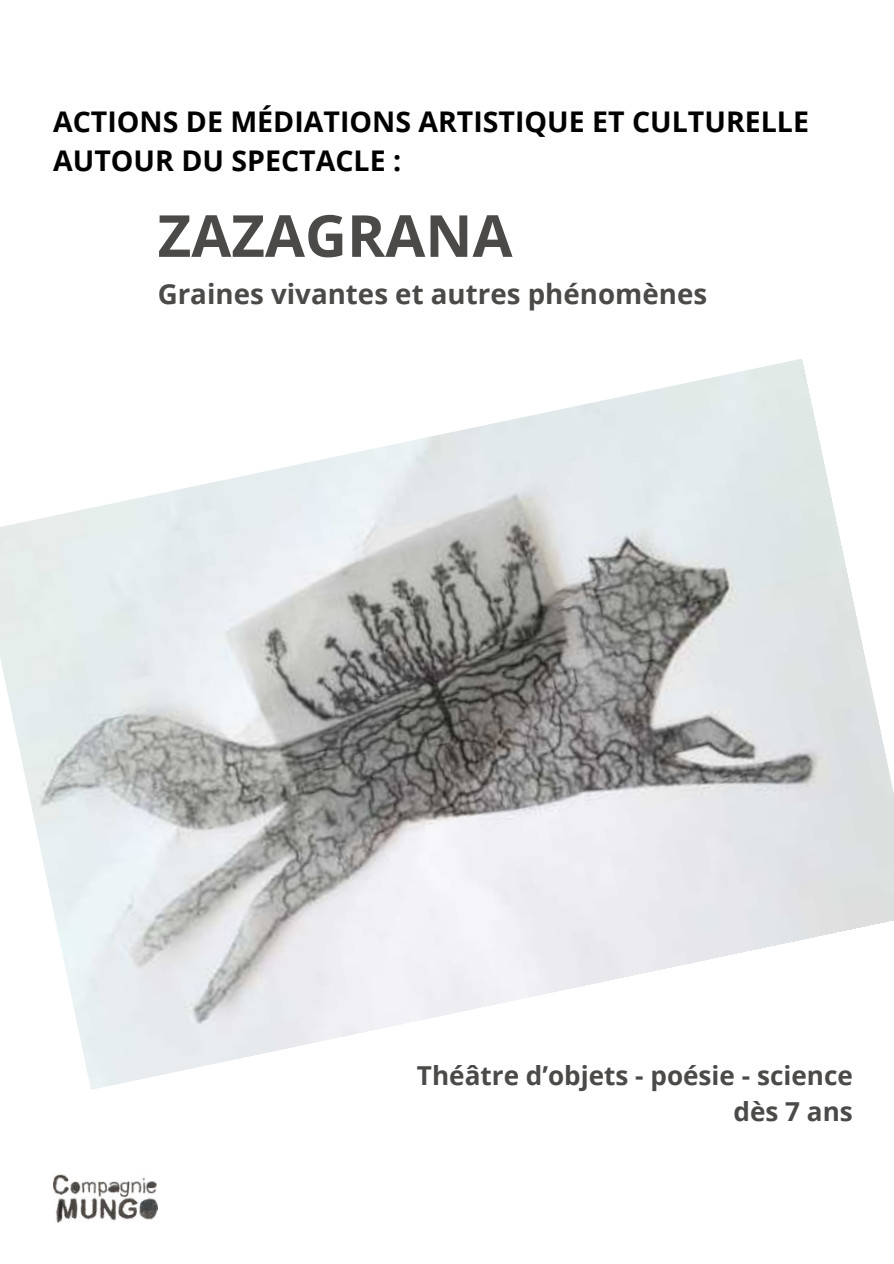
<style>
.page{position:relative;width:894px;height:1264px;background:#fff}
.page>*{position:absolute;margin:0;border:0;box-sizing:border-box;transform-origin:0 0}
.t1{font:700 58.05px "Open Sans";color:#4c4a48}
.t2{font:700 28.5px/39.3px "Open Sans";color:#000}
.t3{font:700 27.75px "Open Sans";color:#4c4a48}
.t4{font:700 26.1px/36px "Open Sans";color:#4c4a48;text-align:right}
</style>
<div class="page">
<img style="left:0;top:359px;width:893px;height:730px">
<img style="left:53px;top:1174px;width:105px;height:48px">
<p class="t2" style="left:53px;top:101px;width:757px">ACTIONS DE MÉDIATIONS ARTISTIQUE ET CULTURELLE<br>AUTOUR DU SPECTACLE :</p>
<h1 class="t1" style="left:158px;top:195px;width:356px">ZAZAGRANA</h1>
<p class="t3" style="left:158px;top:274px;width:551px">Graines vivantes et autres phénomènes</p>
<p class="t4" style="left:417px;top:1056px;width:437px">Théâtre d’objets - poésie - science dès 7 ans</p>
</div>
